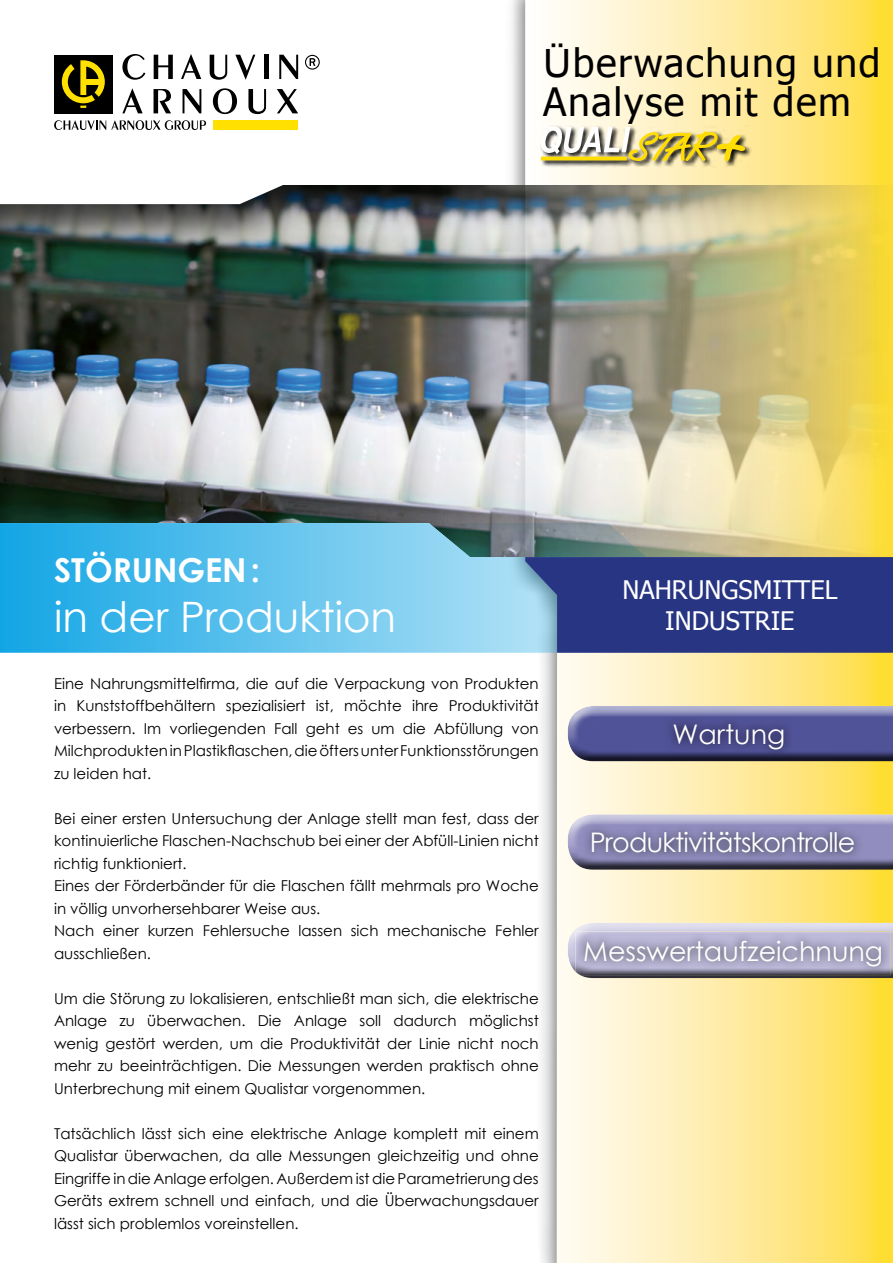
<style>
.page{position:relative;width:893px;height:1263px;background:#fff}
.page>*{position:absolute;margin:0;border:0;box-sizing:border-box;transform-origin:0 0}
.t1{font:42px "Century Gothic";color:#fff}
.t2{font:39px/39px "Frutiger";letter-spacing:.04em;color:#000}
.t3{font:700 33px "Century Gothic";color:#fff}
.t4{font:27px "Century Gothic";color:#fff}
.t5{font:27px "Century Gothic";letter-spacing:-.03em;color:#fff}
.t6{font:25.5px/30.6px "Frutiger";color:#fff;text-align:center}
.t7{font:15px/22.5px "Century Gothic";color:#000;text-align:justify}
.s1{font-family:"Arial"}
</style>
<div class="page">
<div style="left:504px;top:0;width:389px;height:1263px;background:#000;opacity:.75"></div>
<svg style="left:525px;top:0;width:368px;height:1263px;background:#fceba8"></svg>
<svg style="left:0;top:557px;width:525px;height:96px;background:#5fc2ec"></svg>
<div style="left:214px;top:120px;width:84px;height:10px;background:#ffe000"></div>
<div style="left:54px;top:55px;width:59px;height:58px;background:#000"></div>
<svg style="left:62px;top:60px;width:43px;height:48px"></svg>
<svg style="left:122px;top:54px;width:23px;height:26px"></svg>
<svg style="left:154px;top:55px;width:19px;height:24px"></svg>
<svg style="left:181px;top:54px;width:20px;height:25px"></svg>
<svg style="left:210px;top:55px;width:17px;height:25px"></svg>
<svg style="left:235px;top:55px;width:20px;height:25px"></svg>
<hr style="left:264px;top:55px;width:4px;height:24px;background:#000">
<svg style="left:279px;top:55px;width:19px;height:24px"></svg>
<svg style="left:122px;top:88px;width:21px;height:25px"></svg>
<svg style="left:154px;top:89px;width:17px;height:24px"></svg>
<svg style="left:183px;top:89px;width:18px;height:24px"></svg>
<svg style="left:213px;top:88px;width:24px;height:26px"></svg>
<svg style="left:248px;top:89px;width:18px;height:25px"></svg>
<svg style="left:277px;top:89px;width:21px;height:24px"></svg>
<svg style="left:54px;top:120px;width:152px;height:10px"></svg>
<svg style="left:305px;top:55px;width:15px;height:15px"></svg>
<svg style="left:525px;top:557px;width:368px;height:96px;background:#31408a"></svg>
<div style="left:557px;top:695px;width:336px;height:61px;background:#fff;opacity:.75"></div>
<div style="left:563px;top:711px;width:330px;height:61px;background:#000;opacity:.75"></div>
<div style="left:557px;top:803px;width:336px;height:61px;background:#fff;opacity:.75"></div>
<div style="left:563px;top:819px;width:330px;height:61px;background:#000;opacity:.75"></div>
<div style="left:557px;top:912px;width:336px;height:61px;background:#fff;opacity:.75"></div>
<div style="left:563px;top:928px;width:330px;height:61px;background:#000;opacity:.75"></div>
<svg style="left:540px;top:125px;width:211px;height:43px;background:#d5caa3"></svg>
<img style="left:541px;top:126px;width:203px;height:35px">
<div style="left:0;top:184px;width:893px;height:373px;background:#000;opacity:.75"></div>
<h2 class="t2" style="left:543px;top:42px;width:339px"><span class="s1">Ü</span>berwachung und<br>Analyse mit dem</h2>
<h3 class="t3" style="left:54px;top:545px;width:208px">STÖRUNGEN:</h3>
<h1 class="t1" style="left:54px;top:588px;width:344px">in der Produktion</h1>
<h3 class="t6" style="left:622px;top:574px;width:217px">NAHRUNGSMITTEL<br>INDUSTRIE</h3>
<p class="t7" style="left:54px;top:672px;width:486px">Eine Nahrungsmittelfirma, die auf die Verpackung von Produkten in Kunststoffbehältern spezialisiert ist, möchte ihre Produktivität verbessern. Im vorliegenden Fall geht es um die Abfüllung von Milchprodukten in Plastikflaschen, die öfters unter Funktionsstörungen zu leiden hat.</p>
<p class="t7" style="left:54px;top:807px;width:486px;text-align:left">Bei einer ersten Untersuchung der Anlage stellt man fest, dass der kontinuierliche Flaschen-Nachschub bei einer der Abfüll-Linien nicht richtig funktioniert.<br>Eines der Förderbänder für die Flaschen fällt mehrmals pro Woche in völlig unvorhersehbarer Weise aus.<br>Nach einer kurzen Fehlersuche lassen sich mechanische Fehler ausschließen.</p>
<p class="t7" style="left:54px;top:987px;width:486px">Um die Störung zu lokalisieren, entschließt man sich, die elektrische Anlage zu überwachen. Die Anlage soll dadurch möglichst wenig gestört werden, um die Produktivität der Linie nicht noch mehr zu beeinträchtigen. Die Messungen werden praktisch ohne Unterbrechung mit einem Qualistar vorgenommen.</p>
<p class="t7" style="left:54px;top:1122px;width:486px">Tatsächlich lässt sich eine elektrische Anlage komplett mit einem Qualistar überwachen, da alle Messungen gleichzeitig und ohne Eingriffe in die Anlage erfolgen. Außerdem ist die Parametrierung des Geräts extrem schnell und einfach, und die Überwachungsdauer lässt sich problemlos voreinstellen.</p>
<h3 class="t4" style="left:673px;top:715px;width:114px">Wartung</h3>
<h3 class="t5" style="left:590px;top:823px;width:267px">Produktivitätskontrolle</h3>
<h3 class="t4" style="left:583px;top:932px;width:301px">Messwertaufzeichnung</h3>
</div>
